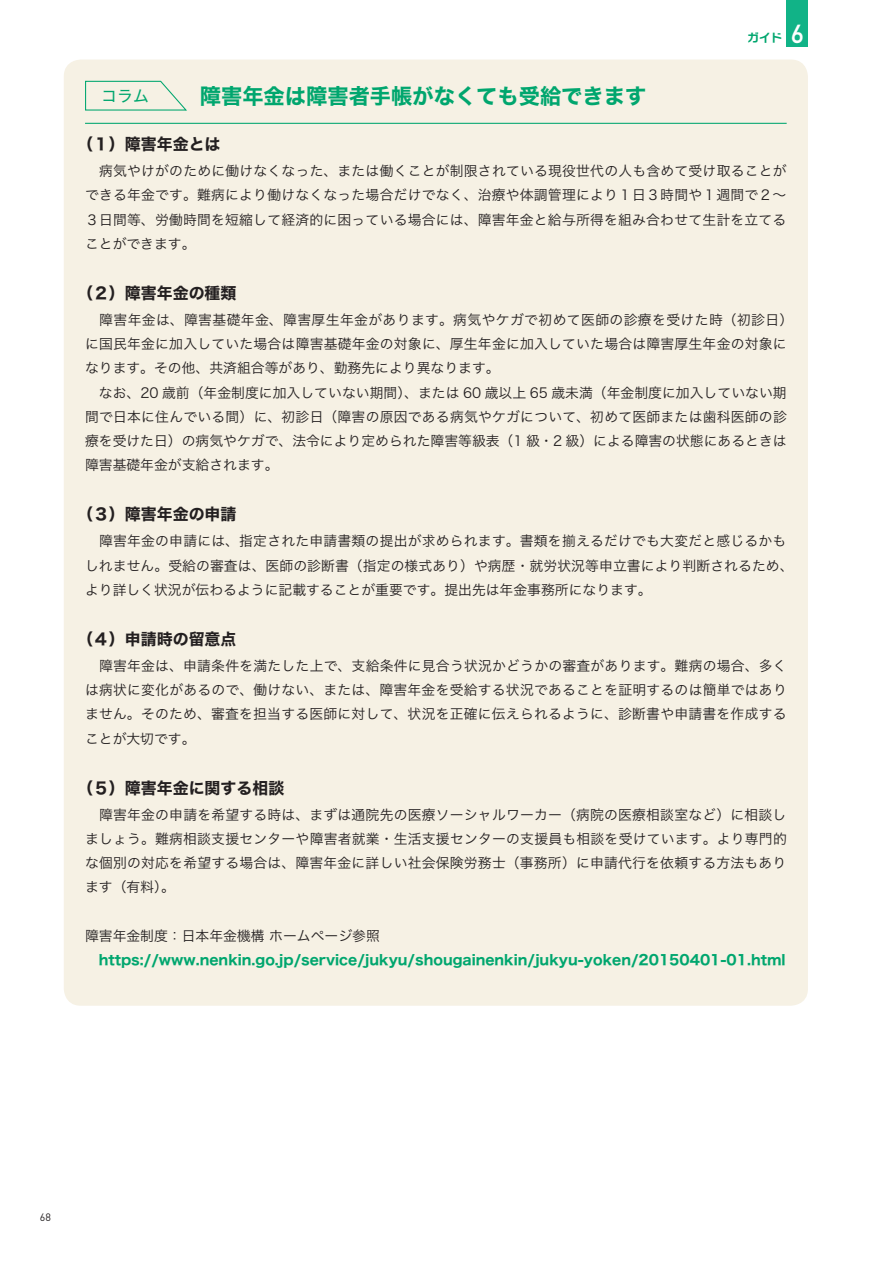
<style>
.page{position:relative;width:893px;height:1263px;background:#fff}
.page>*{position:absolute;margin:0;border:0;box-sizing:border-box;transform-origin:0 0}
.t1{font:21.3px "Hiragino Sans W7";color:#00a66e}
.t2{font:15.9px "Hiragino Sans W7";color:#231f20}
.t3{font:15.9px "Hiragino Sans W4";color:#00a66e}
.t4{font:13.8px/24.2px "Hiragino Sans W3";letter-spacing:.015em;color:#231f20;text-align:justify}
.t5{font:13.8px "Hiragino Sans W7";color:#00a66e}
.t6{font:11.7px "Rodin NTLG Pro B";color:#00a66e}
.t7{font:10.65px "DINOT";color:#231f20}
.s1{font-family:"DIN Alternate";font-weight:700;font-size:25.5px;color:#fff}
</style>
<div class="page">
<div style="left:64px;top:60px;width:744px;height:946px;background:#f6f1e4;border-radius:17px"></div>
<svg style="left:85px;top:80px;width:102px;height:31px"></svg>
<hr style="left:85px;top:123px;width:702px;height:1px;background:#00a66e">
<div style="left:787px;top:0;width:21px;height:47px;background:#11b387"></div>
<p class="t3" style="left:101px;top:82px;width:49px">コラム</p>
<h1 class="t1" style="left:200px;top:79px;width:448px">障害年金は障害者手帳がなくても受給できます</h1>
<p class="t6" style="left:747px;top:30px;width:58px">ガイド <span class="s1">6</span></p>
<p class="t2" style="left:77px;top:132px;width:145px">（１）障害年金とは</p>
<p class="t4" style="left:85px;top:158px;width:703px">　病気やけがのために働けなくなった、または働くことが制限されている現役世代の人も含めて受け取ることができる年金です。難病により働けなくなった場合だけでなく、治療や体調管理により１日３時間や１週間で２～３日間等、労働時間を短縮して経済的に困っている場合には、障害年金と給与所得を組み合わせて生計を立てることができます。</p>
<p class="t2" style="left:77px;top:281px;width:161px">（２）障害年金の種類</p>
<p class="t4" style="left:85px;top:307px;width:710px;text-align:left">　障害年金は、障害基礎年金、障害厚生年金があります。病気やケガで初めて医師の診療を受けた時（初診日）に国民年金に加入していた場合は障害基礎年金の対象に、厚生年金に加入していた場合は障害厚生年金の対象になります。その他、共済組合等があり、勤務先により異なります。<br>　なお、20 歳前（年金制度に加入していない期間）、または 60 歳以上 65 歳未満（年金制度に加入していない期間で日本に住んでいる間）に、初診日（障害の原因である病気やケガについて、初めて医師または歯科医師の診療を受けた日）の病気やケガで、法令により定められた障害等級表（1 級・2 級）による障害の状態にあるときは障害基礎年金が支給されます。</p>
<p class="t2" style="left:77px;top:502px;width:161px">（３）障害年金の申請</p>
<p class="t4" style="left:85px;top:528px;width:710px;text-align:left">　障害年金の申請には、指定された申請書類の提出が求められます。書類を揃えるだけでも大変だと感じるかもしれません。受給の審査は、医師の診断書（指定の様式あり）や病歴・就労状況等申立書により判断されるため、より詳しく状況が伝わるように記載することが重要です。提出先は年金事務所になります。</p>
<p class="t2" style="left:77px;top:627px;width:161px">（４）申請時の留意点</p>
<p class="t4" style="left:85px;top:653px;width:703px">　障害年金は、申請条件を満たした上で、支給条件に見合う状況かどうかの審査があります。難病の場合、多くは病状に変化があるので、働けない、または、障害年金を受給する状況であることを証明するのは簡単ではありません。そのため、審査を担当する医師に対して、状況を正確に伝えられるように、診断書や申請書を作成することが大切です。</p>
<p class="t2" style="left:77px;top:775px;width:209px">（５）障害年金に関する相談</p>
<p class="t4" style="left:85px;top:802px;width:703px">　障害年金の申請を希望する時は、まずは通院先の医療ソーシャルワーカー（病院の医療相談室など）に相談しましょう。難病相談支援センターや障害者就業・生活支援センターの支援員も相談を受けています。より専門的な個別の対応を希望する場合は、障害年金に詳しい社会保険労務士（事務所）に申請代行を依頼する方法もあります（有料）。</p>
<p class="t4" style="left:85px;top:922px;width:296px">障害年金制度：日本年金機構ホームページ参照</p>
<p class="t5" style="left:85px;top:949px;width:702px">　https://www.nenkin.go.jp/service/jukyu/shougainenkin/jukyu-yoken/20150401-01.html</p>
<p class="t7" style="left:40px;top:1210px;width:13px">68</p>
</div>
